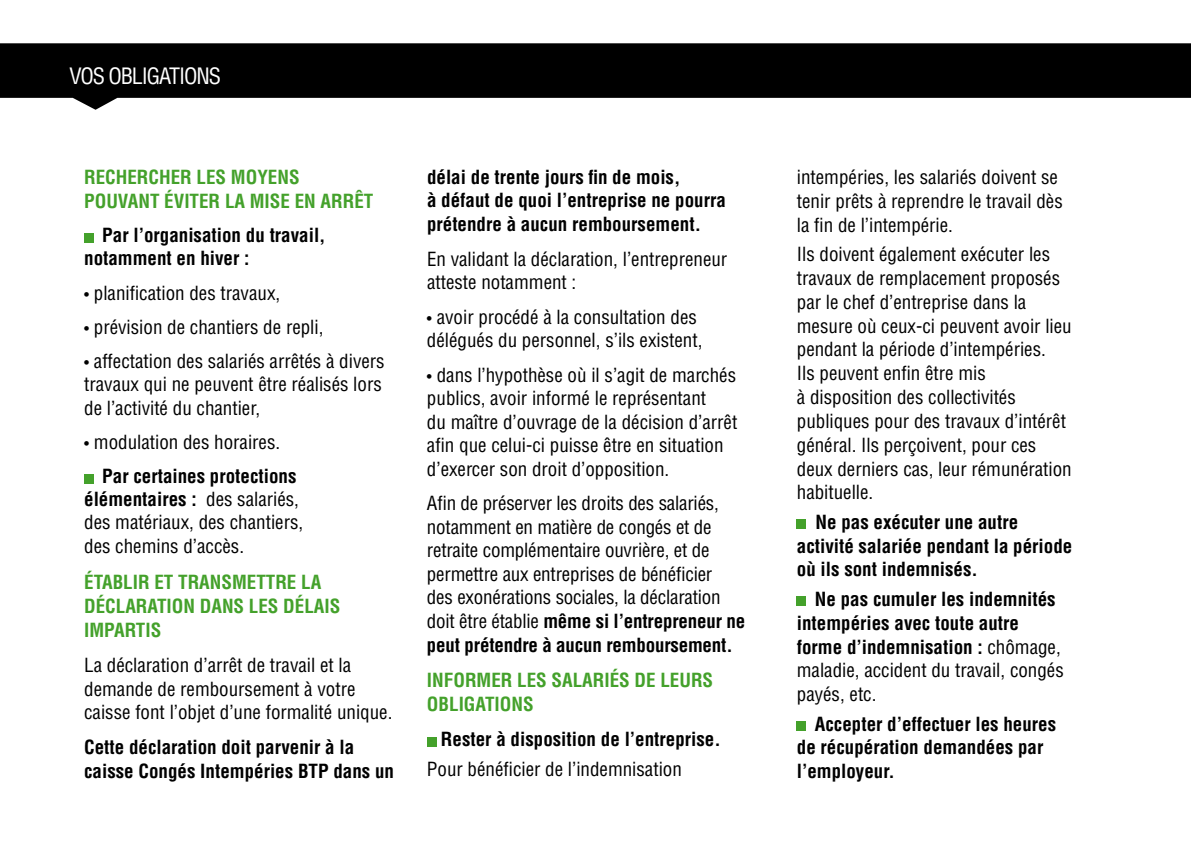
<style>
.page{position:relative;width:1191px;height:851px;background:#fff}
.page>*{position:absolute;margin:0;border:0;box-sizing:border-box;transform-origin:0 0}
.t1{font:condensed 22px "Helvetica";letter-spacing:-.05em;color:#fff}
.t2{font:condensed 19px/23.8px "Helvetica";color:#000}
.t3{font:700 condensed 19px/23.8px "Helvetica";color:#000}
.t4{font:700 condensed 19px/24px "Helvetica";color:#44a12b}
.s1{font-size:15px}
.s2{font-weight:400;font-size:15px}
.s3{font-weight:400}
.s4{font-weight:700}
</style>
<div class="page">
<div style="left:797px;top:519px;width:9px;height:9px;background:#44a12b"></div>
<div style="left:797px;top:596px;width:9px;height:9px;background:#44a12b"></div>
<div style="left:797px;top:721px;width:9px;height:9px;background:#44a12b"></div>
<svg style="left:0;top:43px;width:1191px;height:67px;fill:#000"></svg>
<div style="left:84px;top:233px;width:9px;height:9px;background:#44a12b"></div>
<div style="left:84px;top:474px;width:9px;height:9px;background:#44a12b"></div>
<div style="left:427px;top:736px;width:9px;height:10px;background:#44a12b"></div>
<p class="t1" style="left:69px;top:62px;width:153px">VOS OBLIGATIONS</p>
<p class="t4" style="left:84px;top:165px;width:291px">RECHERCHER LES MOYENS<br>POUVANT ÉVITER LA MISE EN ARRÊT</p>
<p class="t3" style="left:84px;top:224px;width:243px;line-height:23px;text-indent:18px">Par l’organisation du travail, notamment en hiver :</p>
<p class="t2" style="left:84px;top:281px;width:197px"><span class="s1">•</span> planification des travaux,</p>
<p class="t2" style="left:84px;top:315px;width:241px"><span class="s1">•</span> prévision de chantiers de repli,</p>
<p class="t2" style="left:84px;top:350px;width:302px;line-height:23px"><span class="s1">•</span> affectation des salariés arrêtés à divers travaux qui ne peuvent être réalisés lors de l’activité du chantier,</p>
<p class="t3" style="left:102px;top:424px;width:196px;line-height:34.4px;text-indent:-18px"><span class="s2">•</span> <span class="s3">modulation des horaires.<br></span>Par certaines protections</p>
<p class="t2" style="left:84px;top:487px;width:220px"><span class="s4">élémentaires :</span> des salariés, des matériaux, des chantiers, des chemins d’accès.</p>
<p class="t4" style="left:84px;top:569px;width:258px">ÉTABLIR ET TRANSMETTRE LA<br>DÉCLARATION DANS LES DÉLAIS<br>IMPARTIS</p>
<p class="t2" style="left:84px;top:653px;width:310px">La déclaration d’arrêt de travail et la demande de remboursement à votre caisse font l’objet d’une formalité unique.</p>
<p class="t3" style="left:84px;top:735px;width:311px">Cette déclaration doit parvenir à la caisse Congés Intempéries BTP dans un</p>
<p class="t3" style="left:427px;top:165px;width:300px">délai de trente jours fin de mois,<br>à défaut de quoi l’entreprise ne pourra prétendre à aucun remboursement.</p>
<p class="t2" style="left:427px;top:247px;width:302px">En validant la déclaration, l’entrepreneur atteste notamment :</p>
<p class="t2" style="left:427px;top:305px;width:277px"><span class="s1">•</span> avoir procédé à la consultation des délégués du personnel, s’ils existent,</p>
<p class="t2" style="left:427px;top:363px;width:312px"><span class="s1">•</span> dans l’hypothèse où il s’agit de marchés publics, avoir informé le représentant<br>du maître d’ouvrage de la décision d’arrêt afin que celui-ci puisse être en situation d’exercer son droit d’opposition.</p>
<p class="t2" style="left:427px;top:491px;width:320px">Afin de préserver les droits des salariés, notamment en matière de congés et de retraite complémentaire ouvrière, et de permettre aux entreprises de bénéficier<br>des exonérations sociales, la déclaration doit être établie <span class="s4">même si l’entrepreneur ne peut prétendre à aucun remboursement.</span></p>
<p class="t4" style="left:427px;top:667px;width:288px">INFORMER LES SALARIÉS DE LEURS<br>OBLIGATIONS</p>
<p class="t3" style="left:441px;top:727px;width:281px">Rester à disposition de l’entreprise.</p>
<p class="t2" style="left:427px;top:756px;width:256px">Pour bénéficier de l’indemnisation</p>
<p class="t2" style="left:797px;top:165px;width:267px">intempéries, les salariés doivent se tenir prêts à reprendre le travail dès la fin de l’intempérie.</p>
<p class="t2" style="left:797px;top:242px;width:276px">Ils doivent également exécuter les travaux de remplacement proposés par le chef d’entreprise dans la mesure où ceux-ci peuvent avoir lieu pendant la période d’intempéries.<br>Ils peuvent enfin être mis<br>à disposition des collectivités publiques pour des travaux d’intérêt général. Ils perçoivent, pour ces deux derniers cas, leur rémunération habituelle.</p>
<p class="t3" style="left:797px;top:509px;width:277px;text-indent:19px">Ne pas exécuter une autre activité salariée pendant la période où ils sont indemnisés.</p>
<p class="t3" style="left:797px;top:586px;width:268px;text-indent:18px">Ne pas cumuler les indemnités intempéries avec toute autre forme d’indemnisation : <span class="s3">chômage, maladie, accident du travail, congés payés, etc.</span></p>
<p class="t3" style="left:797px;top:711px;width:261px;text-indent:18px">Accepter d’effectuer les heures de récupération demandées par l’employeur.</p>
</div>
